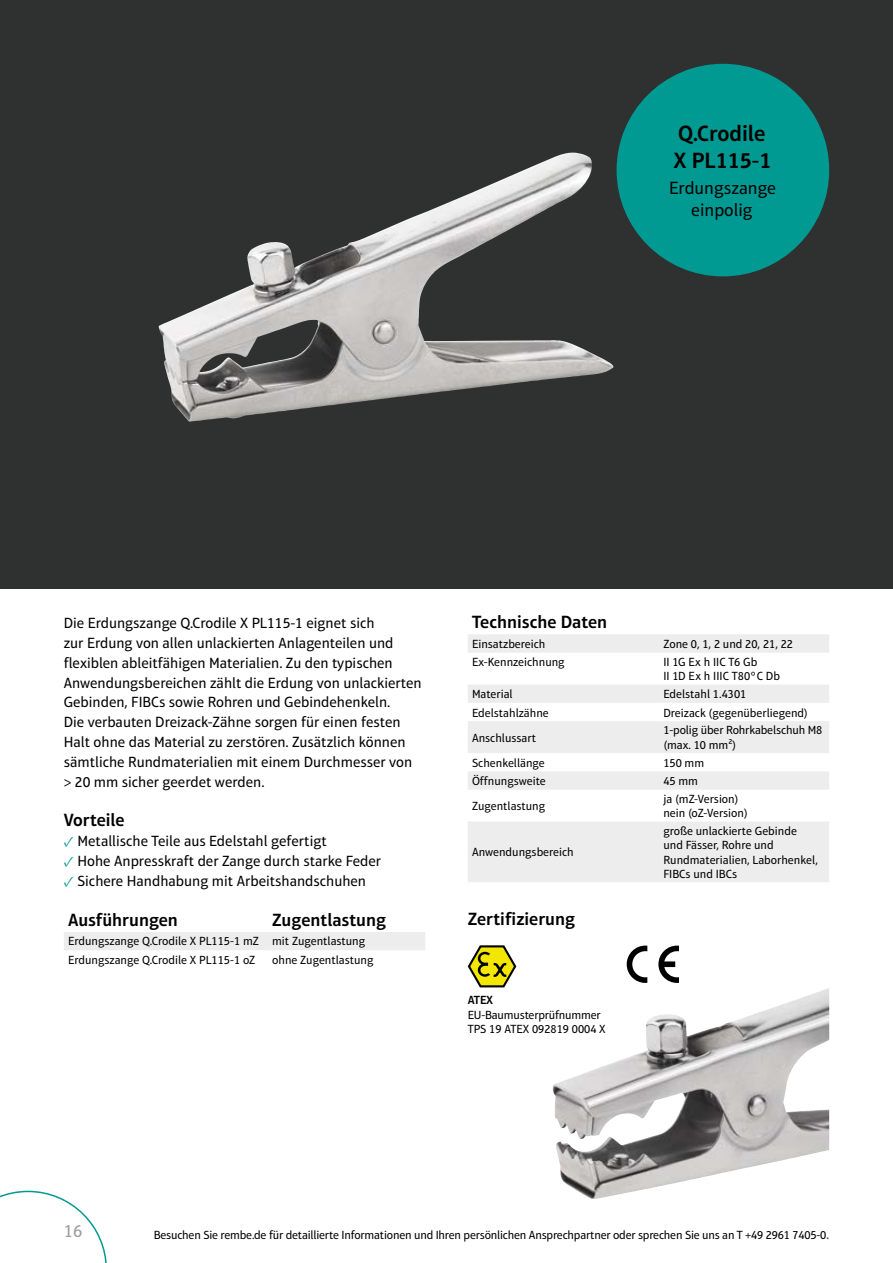
<style>
.page{position:relative;width:893px;height:1263px;background:#fff}
.page>*{position:absolute;margin:0;border:0;box-sizing:border-box;transform-origin:0 0}
.t1{font:600 22.5px/27px "Aptifer Sans LT Pro";color:#000}
.t2{font:600 18px "Aptifer Sans LT Pro";color:#000}
.t3{font:18px/21.6px "Aptifer Sans LT Pro";color:#000;text-align:center}
.t4{font:18px "Aptifer Sans LT Pro";color:#9d9d9c}
.t5{font:15px/19.8px "Aptifer Sans LT Pro";color:#000}
.t6{font:12px/14.4px "Aptifer Sans LT Pro";color:#000}
.t7{font:600 12px "Aptifer Sans LT Pro";color:#000}
.s1{font-family:"Minion Pro";color:#009a93}
.s2{font-family:"Myriad Pro";font-size:15px;color:#575756}
</style>
<div class="page">
<div style="left:0;top:0;width:893px;height:589px;background:#2f3030"></div>
<svg style="left:0;top:1191px;width:107px;height:72px"></svg>
<div style="left:617px;top:64px;width:212px;height:212px;background:#009a93;border-radius:50%"></div>
<div style="left:64px;top:932px;width:361px;height:18px;background:#ededed"></div>
<svg style="left:468px;top:945px;width:48px;height:42px"></svg>
<svg style="left:658px;top:945px;width:21px;height:38px"></svg>
<svg style="left:627px;top:945px;width:20px;height:38px"></svg>
<svg style="left:468px;top:634px;width:361px;height:248px;fill:#ededed"></svg>
<img style="left:158px;top:153px;width:413px;height:269px">
<img style="left:552px;top:989px;width:275px;height:150px">
<h1 class="t1" style="left:674px;top:120px;width:99px">Q.Crodile<br>X PL115-1</h1>
<h2 class="t3" style="left:669px;top:177px;width:109px">Erdungszange einpolig</h2>
<p class="t5" style="left:64px;top:613px;width:359px">Die Erdungszange Q.Crodile X PL115-1 eignet sich<br>zur Erdung von allen unlackierten Anlagenteilen und flexiblen ableitfähigen Materialien. Zu den typischen Anwendungsbereichen zählt die Erdung von unlackierten Gebinden, FIBCs sowie Rohren und Gebindehenkeln.<br>Die verbauten Dreizack-Zähne sorgen für einen festen Halt ohne das Material zu zerstören. Zusätzlich können sämtliche Rundmaterialien mit einem Durchmesser von &gt; 20 mm sicher geerdet werden.</p>
<h2 class="t2" style="left:64px;top:809px;width:62px">Vorteile</h2>
<p class="t5" style="left:64px;top:831px;width:265px"><span class="s1">✓</span> Metallische Teile aus Edelstahl gefertigt</p>
<p class="t5" style="left:64px;top:851px;width:319px"><span class="s1">✓</span> Hohe Anpresskraft der Zange durch starke Feder</p>
<p class="t5" style="left:64px;top:871px;width:304px"><span class="s1">✓</span> Sichere Handhabung mit Arbeitshandschuhen</p>
<h2 class="t2" style="left:68px;top:909px;width:111px">Ausführungen</h2>
<h2 class="t2" style="left:272px;top:909px;width:115px">Zugentlastung</h2>
<p class="t6" style="left:68px;top:932px;width:299px;line-height:18.3px">Erdungszange Q.Crodile X PL115-1 mZ mit Zugentlastung<br>Erdungszange Q.Crodile X PL115-1 oZ</p>
<p class="t6" style="left:272px;top:952px;width:103px">ohne Zugentlastung</p>
<h2 class="t2" style="left:472px;top:611px;width:137px">Technische Daten</h2>
<p class="t6" style="left:472px;top:636px;width:75px">Einsatzbereich</p>
<p class="t6" style="left:663px;top:636px;width:131px">Zone 0, 1, 2 und 20, 21, 22</p>
<p class="t6" style="left:472px;top:655px;width:94px">Ex-Kennzeichnung</p>
<p class="t6" style="left:663px;top:655px;width:118px">II 1G Ex h IIC T6 Gb<br>II 1D Ex h IIIC T80°C Db</p>
<p class="t6" style="left:472px;top:687px;width:42px">Material</p>
<p class="t6" style="left:663px;top:687px;width:84px">Edelstahl 1.4301</p>
<p class="t6" style="left:472px;top:705px;width:78px">Edelstahlzähne</p>
<p class="t6" style="left:663px;top:705px;width:146px">Dreizack (gegenüberliegend)</p>
<p class="t6" style="left:472px;top:730px;width:66px">Anschlussart</p>
<p class="t6" style="left:663px;top:723px;width:161px">1-polig über Rohrkabelschuh M8 (max. 10 mm²)</p>
<p class="t6" style="left:472px;top:755px;width:74px">Schenkellänge</p>
<p class="t6" style="left:663px;top:755px;width:42px">150 mm</p>
<p class="t6" style="left:472px;top:774px;width:75px">Öffnungsweite</p>
<p class="t6" style="left:663px;top:774px;width:36px">45 mm</p>
<p class="t6" style="left:472px;top:799px;width:75px">Zugentlastung</p>
<p class="t6" style="left:663px;top:792px;width:86px">ja (mZ-Version) nein (oZ-Version)</p>
<p class="t6" style="left:472px;top:845px;width:103px">Anwendungsbereich</p>
<p class="t6" style="left:663px;top:823px;width:156px">große unlackierte Gebinde und Fässer, Rohre und<br>Rundmaterialien, Laborhenkel,<br>FIBCs und IBCs</p>
<h2 class="t2" style="left:468px;top:908px;width:109px">Zertifizierung</h2>
<p class="t7" style="left:468px;top:993px;width:27px">ATEX</p>
<p class="t6" style="left:468px;top:1007px;width:139px">EU-Baumusterprüfnummer<br>TPS 19 ATEX 092819 0004 X</p>
<h2 class="t4" style="left:64px;top:1220px;width:20px">16</h2>
<p class="t6" style="left:154px;top:1227px;width:677px">Besuchen Sie rembe.de für detaillierte Informationen und Ihren persönlichen Ansprechpartner oder sprechen Sie uns an T +49 2961 7405-0<span class="s2">.</span></p>
</div>
